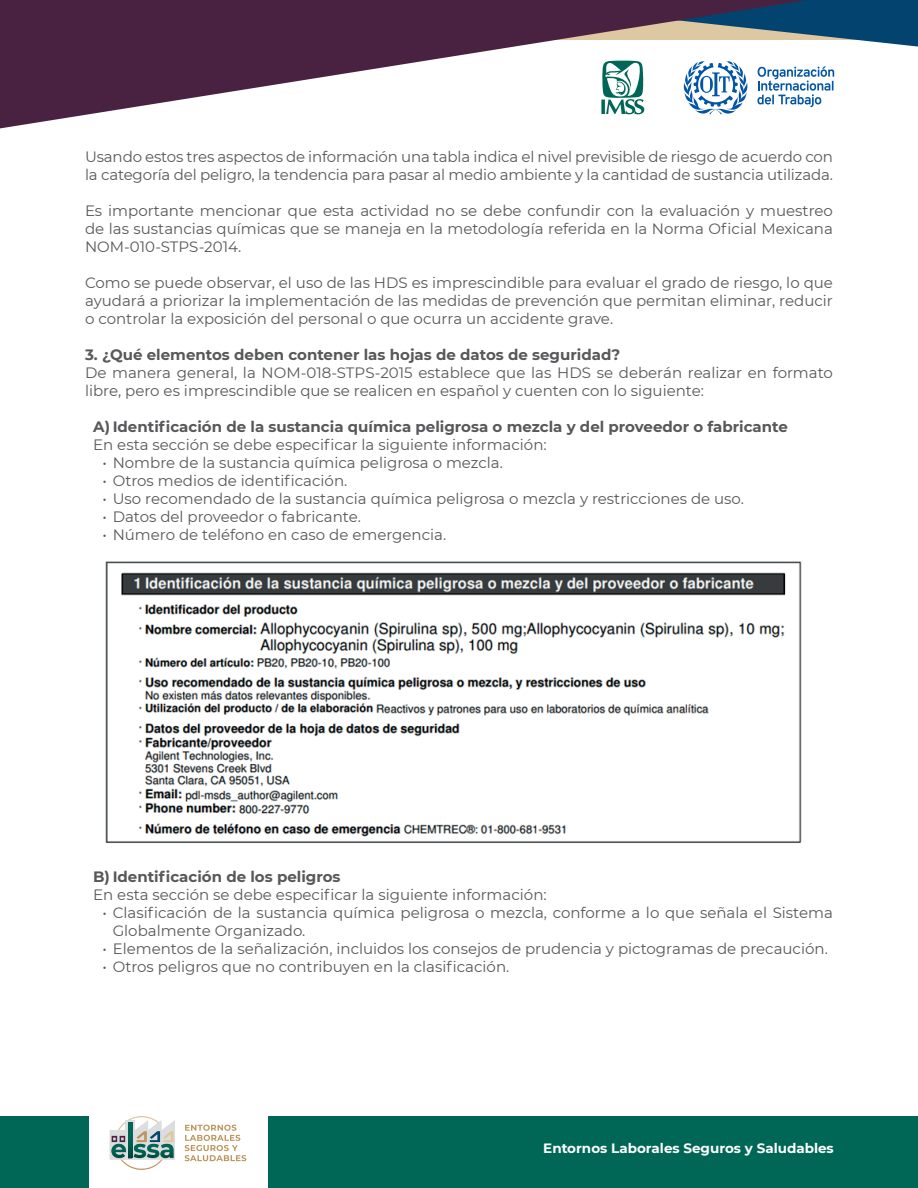
<style>
.page{position:relative;width:918px;height:1188px;background:#fff}
.page>*{position:absolute;margin:0;border:0;box-sizing:border-box;transform-origin:0 0}
.t1{font:15px/18px "Montserrat";color:#57585a}
.t2{font:700 15px "Montserrat";color:#57585a}
.t3{font:700 13.5px "Montserrat";color:#fff}
</style>
<div class="page">
<div style="left:268px;top:1116px;width:650px;height:72px;background:#006756"></div>
<div style="left:0;top:1116px;width:88px;height:72px;background:#006756"></div>
<svg style="left:0;top:0;width:918px;height:129px"></svg>
<svg style="left:185px;top:1125px;width:61px;height:36px"></svg>
<svg style="left:110px;top:1116px;width:65px;height:54px"></svg>
<img style="left:105px;top:561px;width:697px;height:282px">
<p class="t1" style="left:85px;top:147px;width:749px">Usando estos tres aspectos de información una tabla indica el nivel previsible de riesgo de acuerdo con la categoría del peligro, la tendencia para pasar al medio ambiente y la cantidad de sustancia utilizada.</p>
<p class="t1" style="left:85px;top:201px;width:749px;text-align:justify">Es importante mencionar que esta actividad no se debe confundir con la evaluación y muestreo de las sustancias químicas que se maneja en la metodología referida en la Norma Oficial Mexicana NOM-010-STPS-2014.</p>
<p class="t1" style="left:85px;top:273px;width:749px;text-align:justify">Como se puede observar, el uso de las HDS es imprescindible para evaluar el grado de riesgo, lo que ayudará a priorizar la implementación de las medidas de prevención que permitan eliminar, reducir o controlar la exposición del personal o que ocurra un accidente grave.</p>
<p class="t2" style="left:85px;top:344px;width:537px">3. ¿Qué elementos deben contener las hojas de datos de seguridad?</p>
<p class="t1" style="left:85px;top:363px;width:749px">De manera general, la NOM-018-STPS-2015 establece que las HDS se deberán realizar en formato libre, pero es imprescindible que se realicen en español y cuenten con lo siguiente:</p>
<p class="t2" style="left:93px;top:416px;width:696px">A) Identificación de la sustancia química peligrosa o mezcla y del proveedor o fabricante</p>
<p class="t1" style="left:93px;top:435px;width:455px">En esta sección se debe especificar la siguiente información:</p>
<p class="t1" style="left:102px;top:453px;width:402px">• Nombre de la sustancia química peligrosa o mezcla.</p>
<p class="t1" style="left:102px;top:471px;width:246px">• Otros medios de identificación.</p>
<p class="t1" style="left:102px;top:489px;width:643px">• Uso recomendado de la sustancia química peligrosa o mezcla y restricciones de uso.</p>
<p class="t1" style="left:102px;top:507px;width:260px">• Datos del proveedor o fabricante.</p>
<p class="t1" style="left:102px;top:525px;width:345px">• Número de teléfono en caso de emergencia.</p>
<p class="t2" style="left:93px;top:866px;width:249px">B) Identificación de los peligros</p>
<p class="t1" style="left:93px;top:885px;width:455px">En esta sección se debe especificar la siguiente información:</p>
<p class="t1" style="left:113px;top:903px;width:722px;text-indent:-10px">• Clasificación de la sustancia química peligrosa o mezcla, conforme a lo que señala el Sistema<br>Globalmente Organizado.</p>
<p class="t1" style="left:102px;top:939px;width:727px">• Elementos de la señalización, incluidos los consejos de prudencia y pictogramas de precaución.</p>
<p class="t1" style="left:102px;top:957px;width:408px">• Otros peligros que no contribuyen en la clasificación.</p>
<p class="t3" style="left:543px;top:1138px;width:292px">Entornos Laborales Seguros y Saludables</p>
</div>
